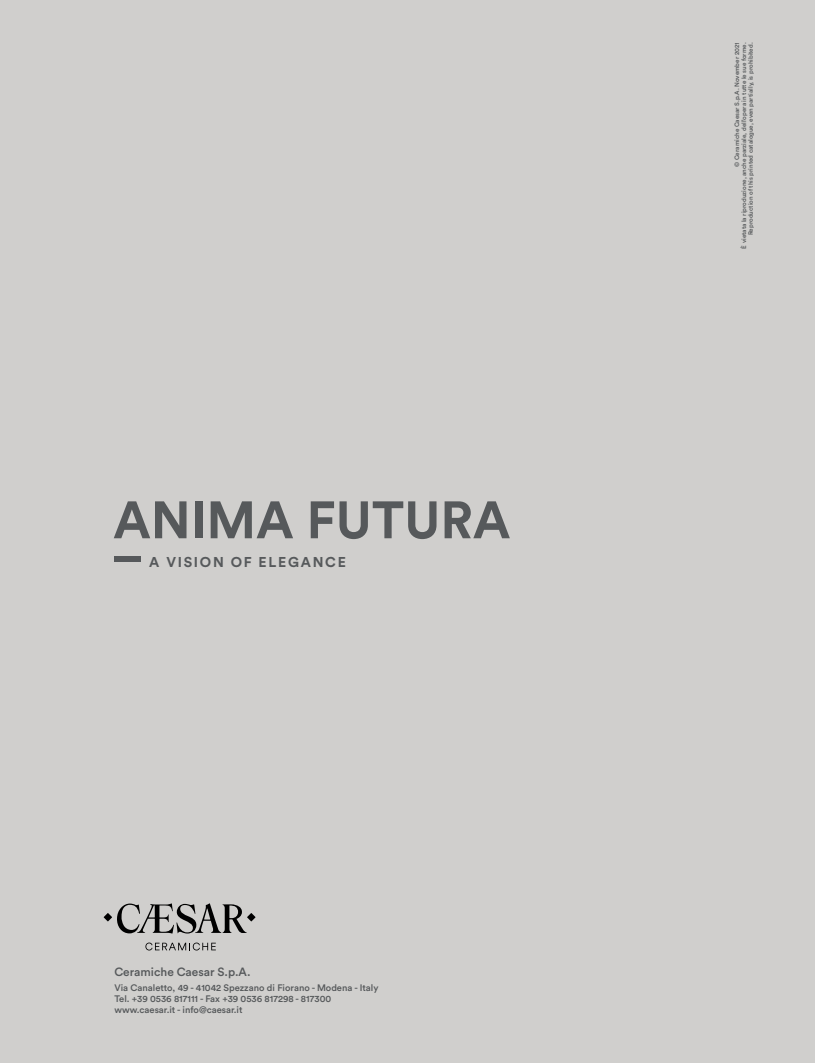
<style>
.page{position:relative;width:815px;height:1063px;background:#d0cfcd}
.page>*{position:absolute;margin:0;border:0;box-sizing:border-box;transform-origin:0 0}
.t1{font:700 52.25px "Circular Std";color:#56595b}
.t2{font:700 52.12px "Circular Std";color:#56595b}
.t3{font:700 14.12px "Circular Std";letter-spacing:.12em;color:#56595b}
.t4{font:500 11.88px "Circular Std";color:#56595b}
.t5{font:500 9.38px/11.2px "Circular Std";color:#56595b}
.t6{font:500 6.25px/6.9px "Circular Std";color:#56595b;text-align:right}
</style>
<div class="page">
<svg style="left:145px;top:943px;width:71px;height:7px"></svg>
<svg style="left:117px;top:903px;width:130px;height:31px"></svg>
<svg style="left:247px;top:913px;width:9px;height:8px"></svg>
<svg style="left:104px;top:913px;width:8px;height:8px"></svg>
<h2 class="t2" style="left:113px;top:486px;width:399px">ANIMA FUTURA</h2>
<h1 class="t1" style="left:114px;top:504px;width:29px">_</h1>
<h3 class="t3" style="left:149px;top:552px;width:198px">A VISION OF ELEGANCE</h3>
<h3 class="t4" style="left:114px;top:964px;width:138px">Ceramiche Caesar S.p.A.</h3>
<h3 class="t5" style="left:114px;top:982px;width:265px">Via Canaletto, 49 - 41042 Spezzano di Fiorano - Modena - Italy<br>Tel. +39 0536 817111 - Fax +39 0536 817298 - 817300 www.caesar.it - info@caesar.it</h3>
<p class="t6" style="left:733px;top:249px;width:208px;rotate:-90deg">© Ceramiche Caesar S.p.A. November 2021<br>È vietata la riproduzione, anche parziale, dell’opera in tutte le sue forme.<br>Reproduction of this printed catalogue, even partially, is prohibited.</p>
</div>
